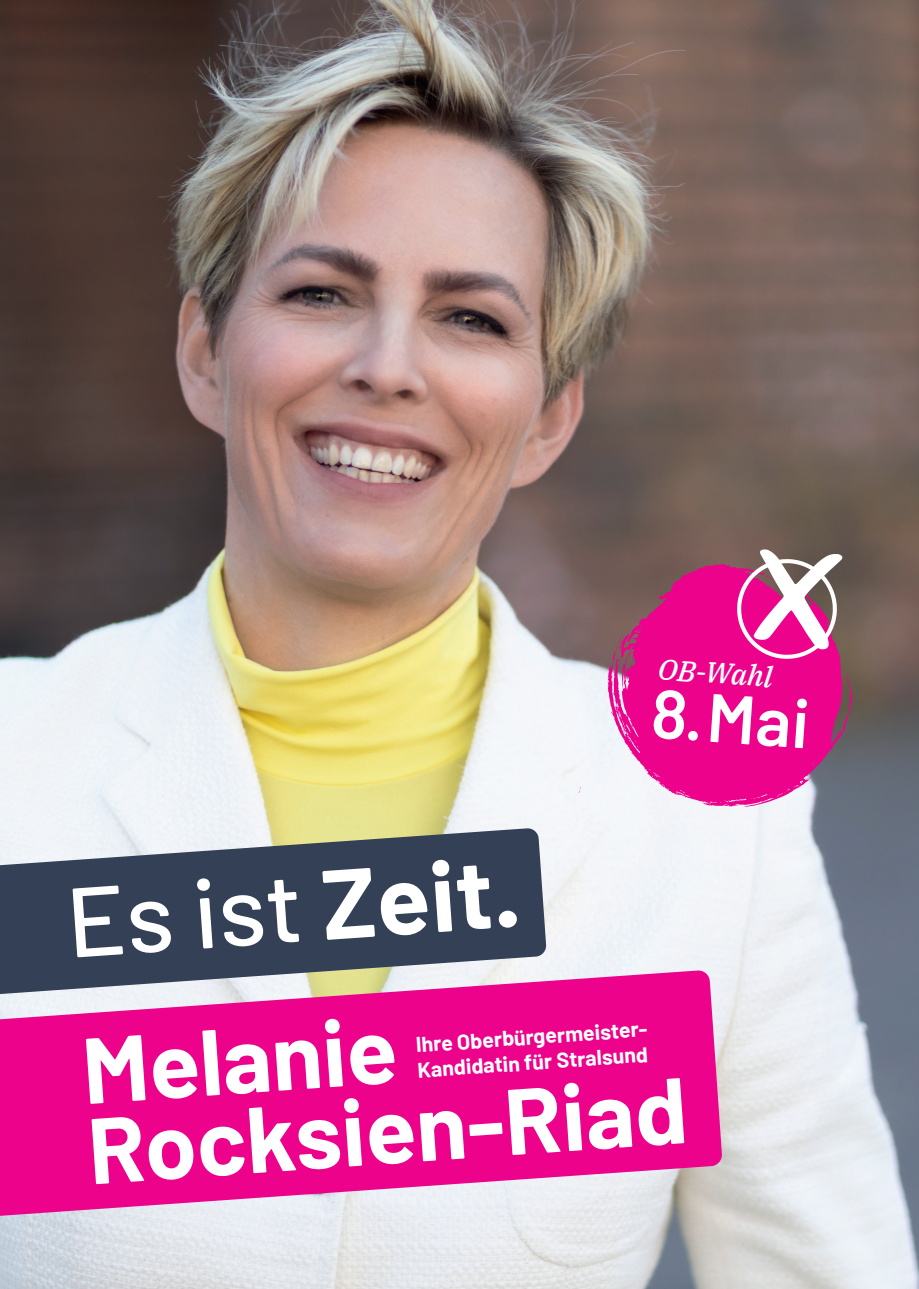
<style>
.page{position:relative;width:919px;height:1289px;background:#fff}
.page>*{position:absolute;margin:0;border:0;box-sizing:border-box;transform-origin:0 0}
.t1{font:500 98.4px "Barlow";color:#fff}
.t2{font:600 68.4px "Barlow";color:#fff}
.t3{font:italic 500 28.8px "IBM Plex Serif";color:#fff}
.t4{font:700 21.45px/25.5px "Barlow";color:#fff}
.s1{font-weight:700}
</style>
<div class="page">
<img style="left:0;top:0;width:918px;height:1288px">
<svg style="left:0;top:970px;width:722px;height:253px;background:#ea47a8"></svg>
<svg style="left:92px;top:1078px;width:592px;height:106px;fill:#ed028c"></svg>
<svg style="left:86px;top:1018px;width:308px;height:85px"></svg>
<svg style="left:0;top:828px;width:546px;height:177px;background:#656679"></svg>
<svg style="left:607px;top:563px;width:245px;height:244px;background:#d62b8e"></svg>
<svg style="left:578px;top:786px;width:3px;height:7px"></svg>
<svg style="left:733px;top:544px;width:109px;height:117px;background:#b73e7d"></svg>
<h1 class="t1" style="left:63px;top:861px;width:455px;rotate:-4deg">Es ist <span class="s1">Zeit.</span></h1>
<h3 class="t3" style="left:659px;top:646px;width:116px;rotate:4deg">OB-Wahl</h3>
<h2 class="t2" style="left:655px;top:663px;width:160px;rotate:4deg">8. Mai</h2>
<p class="t4" style="left:415px;top:1031px;width:235px;rotate:-4deg">Ihre Oberbürgermeister-<br>Kandidatin für Stralsund</p>
</div>
